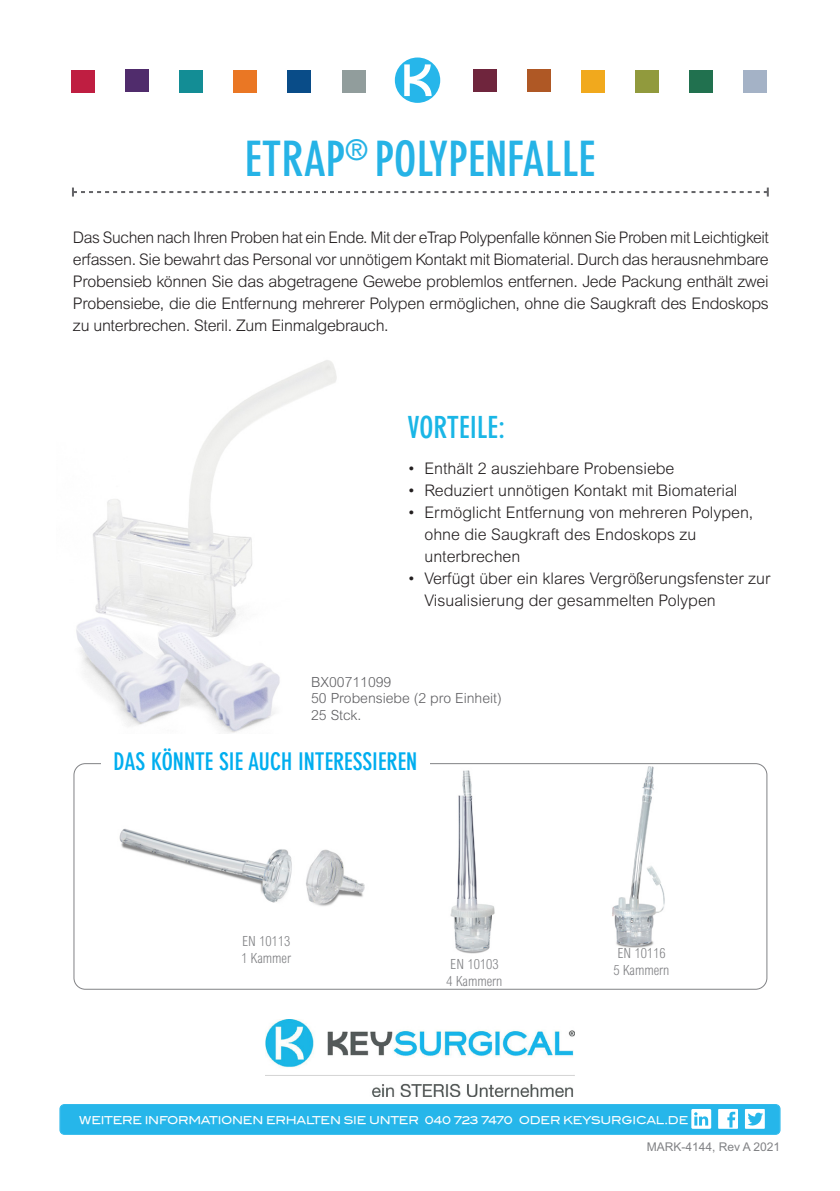
<style>
.page{position:relative;width:840px;height:1191px;background:#fff}
.page>*{position:absolute;margin:0;border:0;box-sizing:border-box;transform-origin:0 0}
.t1{font:700 condensed 48px "DIN Neuzeit Grotesk Pro";color:#26b3e6}
.t2{font:700 condensed 30px "DIN Neuzeit Grotesk Pro";color:#1ab6e6}
.t3{font:700 condensed 24px "DIN Neuzeit Grotesk Pro";color:#00aeef}
.t4{font:300 16px/22px "Arial MT Std";color:#231f20}
.t5{font:300 condensed 14px/16.8px "Arial MT Std";color:#818285}
.t6{font:300 14px "Arial MT Std";color:#5f5f62}
.t7{font:12px "Arial MT Std";color:#818285}
.t8{font:10.8px "Blair Md ITCTT Medium";letter-spacing:-.02em;color:#fff;scale:.96 1}
</style>
<div class="page">
<img style="left:76px;top:360px;width:261px;height:373px">
<div style="left:60px;top:1105px;width:719px;height:29px;background:#26b6ea;border-radius:4px"></div>
<div style="left:60px;top:1104px;width:720px;height:30px;border:1px solid #26b6ea;border-radius:4px"></div>
<div style="left:61px;top:1105px;width:717px;height:28px;border:1px solid #26b6ea;border-radius:3px"></div>
<svg style="left:718px;top:1109px;width:19px;height:19px"></svg>
<div style="left:744px;top:1109px;width:20px;height:19px;background:#fff"></div>
<svg style="left:748px;top:1112px;width:14px;height:13px"></svg>
<svg style="left:691px;top:1109px;width:19px;height:19px"></svg>
<svg style="left:72px;top:187px;width:696px;height:9px"></svg>
<div style="left:71px;top:70px;width:24px;height:22px;background:#bf1e41"></div>
<div style="left:125px;top:69px;width:24px;height:23px;background:#502c6c"></div>
<div style="left:179px;top:70px;width:24px;height:22px;background:#138d95"></div>
<div style="left:233px;top:70px;width:24px;height:22px;background:#ea7724"></div>
<div style="left:287px;top:70px;width:24px;height:22px;background:#094c88"></div>
<div style="left:473px;top:69px;width:23px;height:23px;background:#6f253d"></div>
<div style="left:527px;top:69px;width:23px;height:23px;background:#af5825"></div>
<div style="left:581px;top:70px;width:23px;height:22px;background:#f1a91d"></div>
<div style="left:635px;top:70px;width:23px;height:22px;background:#919a3d"></div>
<div style="left:689px;top:70px;width:23px;height:22px;background:#21714f"></div>
<div style="left:341px;top:70px;width:24px;height:22px;background:#919d9c"></div>
<div style="left:743px;top:70px;width:23px;height:22px;background:#a4b2c6"></div>
<svg style="left:394px;top:57px;width:46px;height:46px"></svg>
<img style="left:265px;top:1019px;width:309px;height:78px">
<img style="left:119px;top:828px;width:246px;height:78px">
<img style="left:612px;top:766px;width:53px;height:181px">
<img style="left:450px;top:770px;width:45px;height:184px">
<p class="t1" style="left:245px;top:131px;width:352px">ETRAP<sup>®</sup> POLYPENFALLE</p>
<p class="t4" style="left:73px;top:226px;width:697px;text-align:justify">Das Suchen nach Ihren Proben hat ein Ende. Mit der eTrap Polypenfalle können Sie Proben mit Leichtigkeit erfassen. Sie bewahrt das Personal vor unnötigem Kontakt mit Biomaterial. Durch das herausnehmbare Probensieb können Sie das abgetragene Gewebe problemlos entfernen. Jede Packung enthält zwei Probensiebe, die die Entfernung mehrerer Polypen ermöglichen, ohne die Saugkraft des Endoskops zu unterbrechen. Steril. Zum Einmalgebrauch.</p>
<p class="t2" style="left:407px;top:410px;width:99px">VORTEILE:</p>
<p class="t4" style="left:407px;top:457px;width:268px">• Enthält 2 ausziehbare Probensiebe</p>
<p class="t4" style="left:407px;top:479px;width:331px">• Reduziert unnötigen Kontakt mit Biomaterial</p>
<p class="t4" style="left:424px;top:501px;width:330px;text-indent:-17px">• Ermöglicht Entfernung von mehreren Polypen, ohne die Saugkraft des Endoskops zu unterbrechen</p>
<p class="t4" style="left:424px;top:567px;width:347px;text-indent:-17px">• Verfügt über ein klares Vergrößerungsfenster zur<br>Visualisierung der gesammelten Polypen</p>
<p class="t6" style="left:311px;top:673px;width:82px">BX00711099</p>
<p class="t6" style="left:311px;top:690px;width:192px">50 Probensiebe (2 pro Einheit)</p>
<p class="t6" style="left:311px;top:707px;width:52px">25 Stck.</p>
<p class="t3" style="left:113px;top:748px;width:305px">DAS KÖNNTE SIE AUCH INTERESSIEREN</p>
<p class="t5" style="left:241px;top:932px;width:51px">EN 10113<br>1 Kammer</p>
<p class="t5" style="left:446px;top:955px;width:57px">EN 10103<br>4 Kammern</p>
<p class="t5" style="left:613px;top:945px;width:57px">EN 10116<br>5 Kammern</p>
<p class="t8" style="left:79px;top:1113px;width:635px">WEITERE INFORMATIONEN ERHALTEN SIE UNTER 040 723 7470 ODER KEYSURGICAL.DE</p>
<p class="t7" style="left:646px;top:1139px;width:135px">MARK-4144, Rev A 2021</p>
</div>
